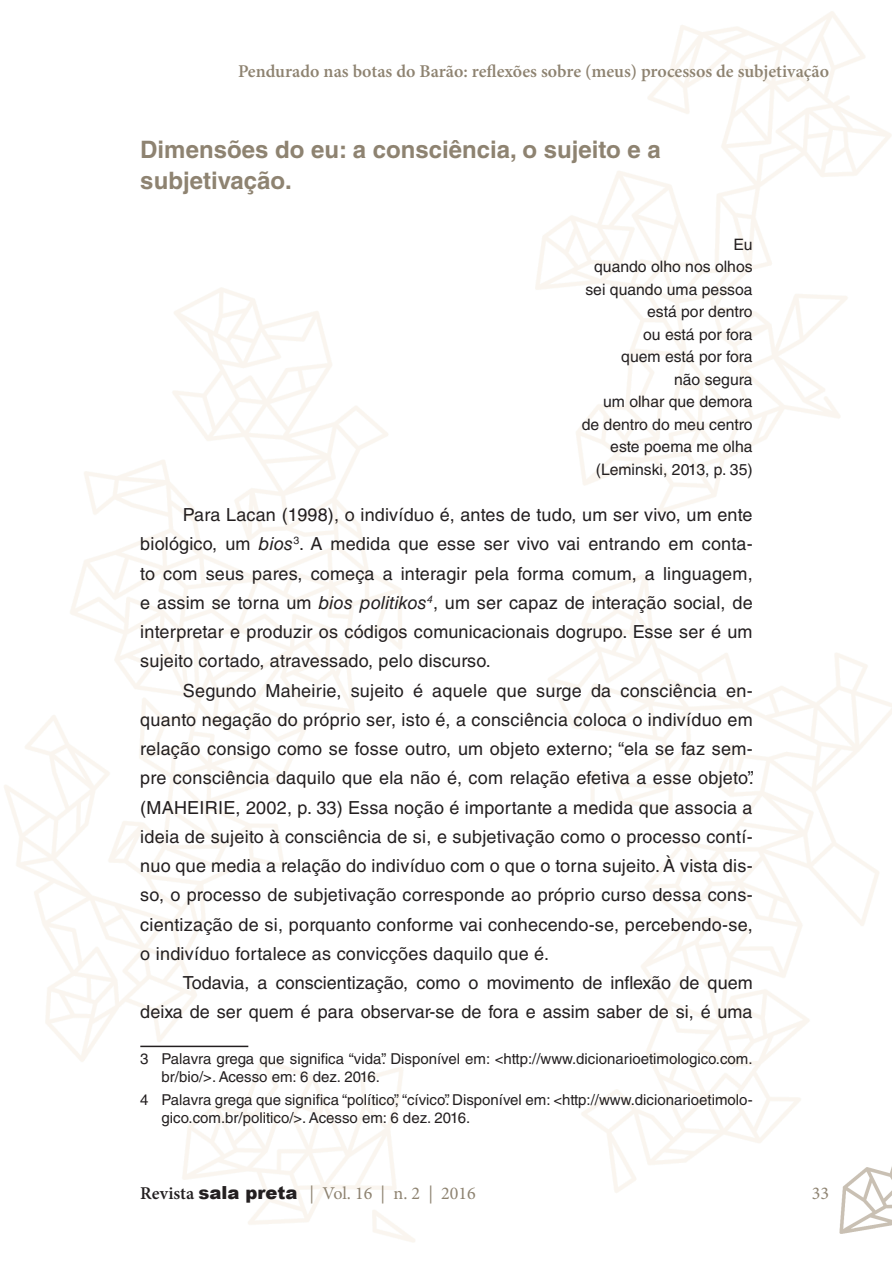
<style>
.page{position:relative;width:893px;height:1263px;background:#fff}
.page>*{position:absolute;margin:0;border:0;box-sizing:border-box;transform-origin:0 0}
.sub1{font:700 24px/31.5px "Helvetica LT Std";color:#8e8371}
.texto{font:18px/29.2px "Helvetica LT Std";color:#231f20;text-align:justify}
.t1{font:600 18px "Minion Pro";color:#8e8371}
.t2{font:18px "Minion Pro";color:#8e8371}
.Epigrafe{font:15.75px "Helvetica LT Std";color:#231f20}
.nota-de-rodape{font:15px/18px "Helvetica LT Std";color:#231f20}
.s1{font-style:italic}
.s2{font-weight:600;color:#231f20}
.s3{font-family:"Arial";font-weight:900;color:#231f20}
</style>
<div class="page">
<img style="left:839px;top:1167px;width:52px;height:67px">
<hr style="left:140px;top:1046px;width:108px;height:1px;background:#231f20">
<p class="t1" style="left:238px;top:59px;width:593px">Pendurado nas botas do Barão: reflexões sobre (meus) processos de subjetivação</p>
<p class="sub1" style="left:140px;top:133px;width:522px">Dimensões do eu: a consciência, o sujeito e a subjetivação.</p>
<p class="Epigrafe" style="left:733px;top:235px;width:21px">Eu</p>
<p class="Epigrafe" style="left:594px;top:258px;width:160px">quando olho nos olhos</p>
<p class="Epigrafe" style="left:585px;top:280px;width:169px">sei quando uma pessoa</p>
<p class="Epigrafe" style="left:647px;top:303px;width:107px">está por dentro</p>
<p class="Epigrafe" style="left:643px;top:325px;width:111px">ou está por fora</p>
<p class="Epigrafe" style="left:621px;top:348px;width:133px">quem está por fora</p>
<p class="Epigrafe" style="left:674px;top:370px;width:80px">não segura</p>
<p class="Epigrafe" style="left:603px;top:393px;width:151px">um olhar que demora</p>
<p class="Epigrafe" style="left:582px;top:415px;width:172px">de dentro do meu centro</p>
<p class="Epigrafe" style="left:610px;top:438px;width:144px">este poema me olha</p>
<p class="Epigrafe" style="left:596px;top:460px;width:158px">(Leminski, 2013, p. 35)</p>
<p class="texto" style="left:140px;top:500px;width:614px;text-indent:43px">Para Lacan (1998), o indivíduo é, antes de tudo, um ser vivo, um ente biológico, um <span class="s1">bios</span><sup>3</sup>. A medida que esse ser vivo vai entrando em conta&shy;to com seus pares, começa a interagir pela forma comum, a linguagem, e assim se torna um <span class="s1">bios politikos</span><sup>4</sup>, um ser capaz de interação social, de interpretar e produzir os códigos comunicacionais dogrupo. Esse ser é um sujeito cortado, atravessado, pelo discurso.</p>
<p class="texto" style="left:140px;top:676px;width:615px;text-indent:43px">Segundo Maheirie, sujeito é aquele que surge da consciência en&shy;quanto negação do próprio ser, isto é, a consciência coloca o indivíduo em relação consigo como se fosse outro, um objeto externo; “ela se faz sem&shy;pre consciência daquilo que ela não é, com relação efetiva a esse objeto”. (MAHEIRIE, 2002, p. 33) Essa noção é importante a medida que associa a ideia de sujeito à consciência de si, e subjetivação como o processo contí&shy;nuo que media a relação do indivíduo com o que o torna sujeito. À vista dis&shy;so, o processo de subjetivação corresponde ao próprio curso dessa cons&shy;cientização de si, porquanto conforme vai conhecendo-se, percebendo-se, o indivíduo fortalece as convicções daquilo que é.</p>
<p class="texto" style="left:140px;top:968px;width:614px;text-align:right">Todavia, a conscientização, como o movimento de inflexão de quem deixa de ser quem é para observar-se de fora e assim saber de si, é uma</p>
<p class="nota-de-rodape" style="left:162px;top:1050px;width:593px;text-indent:-21px">3 Palavra grega que significa “vida”. Disponível em: &lt;http://www.dicionarioetimologico.com. br/bio/&gt;. Acesso em: 6 dez. 2016.</p>
<p class="nota-de-rodape" style="left:162px;top:1090px;width:593px;text-indent:-21px">4 Palavra grega que significa “político”, “cívico”. Disponível em: &lt;http://www.dicionarioetimolo&shy;gico.com.br/politico/&gt;. Acesso em: 6 dez. 2016.</p>
<p class="t2" style="left:140px;top:1181px;width:337px"><span class="s2">Revista</span> <span class="s3">sala preta</span> | Vol. 16 | n. 2 | 2016</p>
<p class="t2" style="left:812px;top:1181px;width:19px">33</p>
</div>
